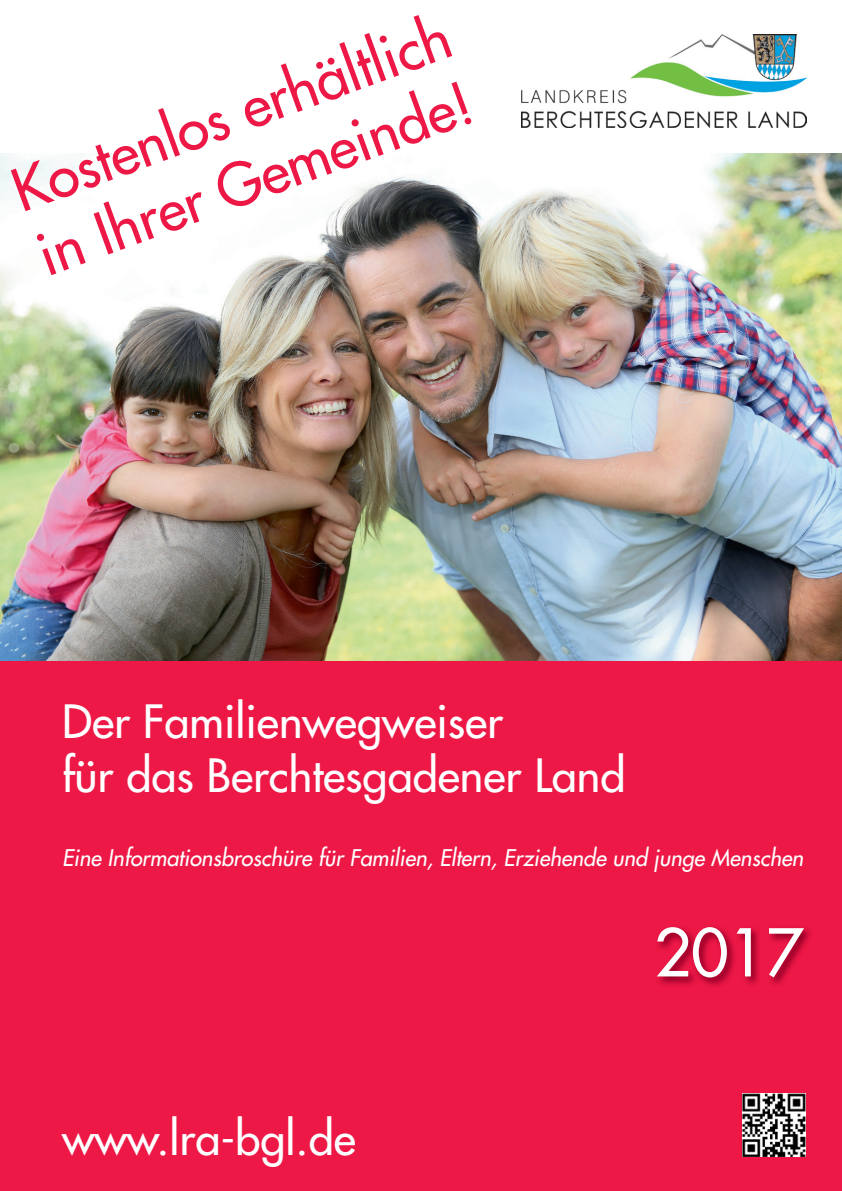
<style>
.page{position:relative;width:842px;height:1191px;background:#fff}
.page>*{position:absolute;margin:0;border:0;box-sizing:border-box;transform-origin:0 0}
.t1{font:64px "Futura";color:#fff}
.t2{font:57.5px/69px "Futura";color:#ed1845}
.t3{font:44.7px/53.6px "Futura";color:#fff}
.t4{font:italic 22.3px "Futura";color:#fff}
</style>
<div class="page">
<div style="left:0;top:153px;width:842px;height:1038px;background:#ed1845"></div>
<img style="left:522px;top:34px;width:284px;height:93px">
<img style="left:0;top:153px;width:842px;height:508px">
<img style="left:658px;top:927px;width:152px;height:59px">
<img style="left:742px;top:1093px;width:64px;height:64px">
<h2 class="t2" style="left:3px;top:160px;width:463px;rotate:-20deg">Kostenlos erhältlich in Ihrer Gemeinde!</h2>
<h3 class="t3" style="left:62px;top:694px;width:565px">Der Familienwegweiser<br>für das Berchtesgadener Land</h3>
<p class="t4" style="left:62px;top:843px;width:743px">Eine Informationsbroschüre für Familien, Eltern, Erziehende und junge Menschen</p>
<h3 class="t3" style="left:62px;top:1111px;width:295px">www.lra-bgl.de</h3>
<h1 class="t1" style="left:654px;top:911px;width:151px">2017</h1>
</div>
